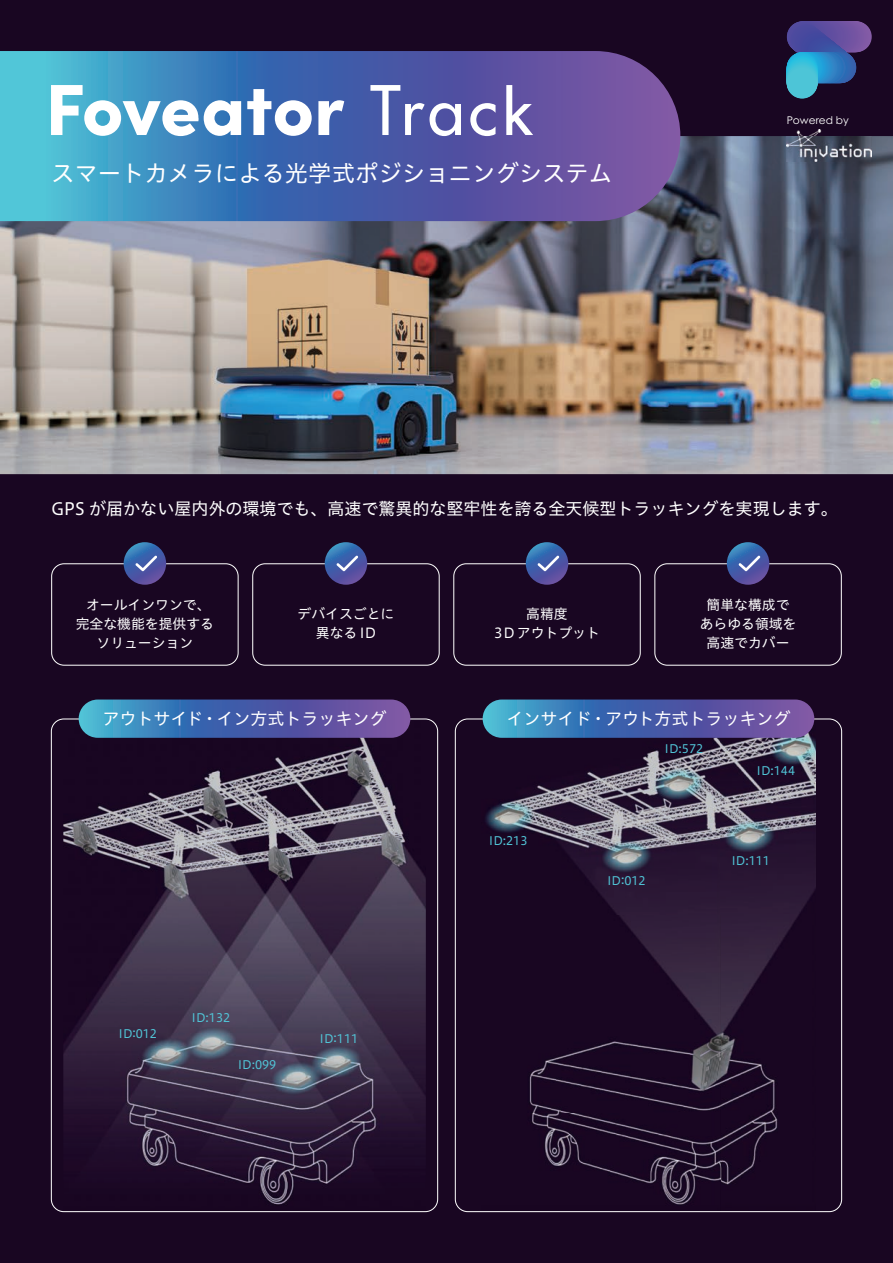
<style>
.page{position:relative;width:893px;height:1263px;background:#190622}
.page>*{position:absolute;margin:0;border:0;box-sizing:border-box;transform-origin:0 0}
.t1{font:23.4px "Hiragino UD Sans Std W4";color:#fff}
.t2{font:16.95px "Hiragino UD Sans Std W4";color:#fff}
.t3{font:13.8px/19.2px "Hiragino UD Sans Std W4";color:#fff;text-align:center}
.t4{font:11.7px "Hiragino UD Sans Std W4";color:#51c6d8}
.t5{font:10.65px "Century Gothic Pro";color:#fff}
</style>
<div class="page">
<img style="left:482px;top:721px;width:334px;height:484px">
<img style="left:63px;top:721px;width:363px;height:484px">
<img style="left:0;top:136px;width:893px;height:338px">
<img style="left:787px;top:130px;width:85px;height:32px">
<svg style="left:841px;top:21px;width:31px;height:31px"></svg>
<div style="left:840px;top:21px;width:31px;height:31px;background:#865ca6;border-radius:50%"></div>
<div style="left:837px;top:21px;width:31px;height:31px;background:#825ba6;border-radius:50%"></div>
<div style="left:833px;top:21px;width:31px;height:31px;background:#7e59a5;border-radius:50%"></div>
<div style="left:830px;top:21px;width:30px;height:31px;background:#7a57a4;border-radius:50%"></div>
<div style="left:825px;top:21px;width:31px;height:31px;background:#7554a2;border-radius:50%"></div>
<div style="left:820px;top:21px;width:31px;height:31px;background:#7053a2;border-radius:50%"></div>
<div style="left:816px;top:21px;width:31px;height:31px;background:#6c52a1;border-radius:50%"></div>
<div style="left:811px;top:21px;width:31px;height:31px;background:#6851a1;border-radius:50%"></div>
<div style="left:806px;top:21px;width:31px;height:31px;background:#644fa0;border-radius:50%"></div>
<div style="left:802px;top:21px;width:31px;height:31px;background:#604ea0;border-radius:50%"></div>
<div style="left:796px;top:21px;width:31px;height:31px;background:#5c4da0;border-radius:50%"></div>
<div style="left:791px;top:21px;width:31px;height:31px;background:#584c9f;border-radius:50%"></div>
<svg style="left:787px;top:21px;width:31px;height:31px"></svg>
<div style="left:787px;top:22px;width:31px;height:31px;background:#544b9f;border-radius:50%"></div>
<div style="left:788px;top:22px;width:31px;height:31px;background:#534b9f;border-radius:50%"></div>
<div style="left:791px;top:25px;width:31px;height:30px;background:#4e4a9f;border-radius:50%"></div>
<div style="left:791px;top:25px;width:31px;height:31px;background:#4e4a9f;border-radius:50%"></div>
<div style="left:792px;top:25px;width:31px;height:31px;background:#4d4a9f;border-radius:50%"></div>
<div style="left:797px;top:29px;width:31px;height:31px;background:#49499e;border-radius:50%"></div>
<div style="left:797px;top:30px;width:31px;height:31px;background:#49499e;border-radius:50%"></div>
<div style="left:801px;top:33px;width:31px;height:31px;background:#44499e;border-radius:50%"></div>
<div style="left:803px;top:34px;width:31px;height:31px;background:#43499f;border-radius:50%"></div>
<div style="left:807px;top:37px;width:30px;height:31px;background:#3f499f;border-radius:50%"></div>
<div style="left:807px;top:37px;width:31px;height:31px;background:#40499f;border-radius:50%"></div>
<div style="left:811px;top:40px;width:31px;height:31px;background:#3f4ca0;border-radius:50%"></div>
<div style="left:814px;top:43px;width:31px;height:31px;background:#3e50a2;border-radius:50%"></div>
<div style="left:816px;top:44px;width:31px;height:31px;background:#3d51a3;border-radius:50%"></div>
<div style="left:818px;top:47px;width:31px;height:31px;background:#3b55a4;border-radius:50%"></div>
<div style="left:819px;top:47px;width:31px;height:31px;background:#3957a5;border-radius:50%"></div>
<div style="left:822px;top:49px;width:31px;height:31px;background:#395aa8;border-radius:50%"></div>
<div style="left:824px;top:51px;width:31px;height:31px;background:#365eab;border-radius:50%"></div>
<div style="left:825px;top:52px;width:31px;height:31px;background:#3960ac;border-radius:50%"></div>
<div style="left:822px;top:52px;width:31px;height:31px;background:#3764af;border-radius:50%"></div>
<div style="left:820px;top:52px;width:31px;height:31px;background:#3367b2;border-radius:50%"></div>
<div style="left:818px;top:52px;width:31px;height:31px;background:#2f69b3;border-radius:50%"></div>
<div style="left:816px;top:52px;width:31px;height:31px;background:#2a6cb5;border-radius:50%"></div>
<div style="left:815px;top:52px;width:31px;height:31px;background:#346fb7;border-radius:50%"></div>
<div style="left:813px;top:52px;width:31px;height:31px;background:#2872b9;border-radius:50%"></div>
<div style="left:811px;top:52px;width:31px;height:31px;background:#2c75bc;border-radius:50%"></div>
<div style="left:809px;top:52px;width:31px;height:31px;background:#2d79be;border-radius:50%"></div>
<div style="left:807px;top:52px;width:31px;height:31px;background:#2e7dc1;border-radius:50%"></div>
<div style="left:806px;top:52px;width:31px;height:31px;background:#3380c3;border-radius:50%"></div>
<div style="left:804px;top:52px;width:31px;height:31px;background:#3384c6;border-radius:50%"></div>
<div style="left:802px;top:52px;width:31px;height:31px;background:#3189c9;border-radius:50%"></div>
<div style="left:801px;top:52px;width:30px;height:31px;background:#2d8ccb;border-radius:50%"></div>
<div style="left:799px;top:52px;width:31px;height:31px;background:#2c91cf;border-radius:50%"></div>
<div style="left:797px;top:52px;width:31px;height:31px;background:#2796d3;border-radius:50%"></div>
<div style="left:795px;top:52px;width:31px;height:31px;background:#249bd6;border-radius:50%"></div>
<div style="left:793px;top:52px;width:31px;height:31px;background:#1fa0db;border-radius:50%"></div>
<div style="left:791px;top:52px;width:31px;height:31px;background:#22a6dc;border-radius:50%"></div>
<div style="left:789px;top:52px;width:31px;height:31px;background:#1eaadd;border-radius:50%"></div>
<div style="left:787px;top:52px;width:31px;height:31px;background:#1fb1df;border-radius:50%"></div>
<div style="left:787px;top:53px;width:31px;height:31px;background:#23b5e1;border-radius:50%"></div>
<div style="left:787px;top:55px;width:31px;height:31px;background:#23bae2;border-radius:50%"></div>
<div style="left:787px;top:56px;width:31px;height:31px;background:#23bee2;border-radius:50%"></div>
<div style="left:787px;top:58px;width:31px;height:31px;background:#29c1e1;border-radius:50%"></div>
<div style="left:787px;top:59px;width:31px;height:31px;background:#2ec1e0;border-radius:50%"></div>
<div style="left:787px;top:60px;width:31px;height:31px;background:#32c2de;border-radius:50%"></div>
<div style="left:787px;top:62px;width:31px;height:31px;background:#3cc2dc;border-radius:50%"></div>
<div style="left:787px;top:64px;width:31px;height:31px;background:#41c3da;border-radius:50%"></div>
<div style="left:787px;top:65px;width:31px;height:31px;background:#47c4d9;border-radius:50%"></div>
<div style="left:787px;top:67px;width:31px;height:31px;background:#4bc4d7;border-radius:50%"></div>
<div style="left:787px;top:68px;width:31px;height:31px;background:#4dc5d7;border-radius:50%"></div>
<svg style="left:0;top:51px;width:680px;height:170px;background:#4f6fae"></svg>
<div style="left:51px;top:563px;width:187px;height:102px;border:1px solid #fff;border-radius:12px"></div>
<svg style="left:124px;top:542px;width:42px;height:43px"></svg>
<svg style="left:135px;top:555px;width:22px;height:16px"></svg>
<div style="left:252px;top:563px;width:187px;height:102px;border:1px solid #fff;border-radius:12px"></div>
<svg style="left:325px;top:542px;width:42px;height:43px"></svg>
<svg style="left:336px;top:555px;width:22px;height:16px"></svg>
<div style="left:453px;top:563px;width:188px;height:102px;border:1px solid #fff;border-radius:12px"></div>
<svg style="left:526px;top:542px;width:42px;height:43px"></svg>
<svg style="left:537px;top:555px;width:22px;height:16px"></svg>
<div style="left:654px;top:563px;width:188px;height:102px;border:1px solid #fff;border-radius:12px"></div>
<svg style="left:727px;top:542px;width:42px;height:43px"></svg>
<svg style="left:739px;top:555px;width:21px;height:16px"></svg>
<svg style="left:79px;top:699px;width:331px;height:39px;background:#4d68ac"></svg>
<svg style="left:483px;top:699px;width:331px;height:39px;background:#4d68ac"></svg>
<svg style="left:51px;top:85px;width:190px;height:51px;background:#93c3dd"></svg>
<svg style="left:247px;top:89px;width:65px;height:47px;background:#95add4"></svg>
<svg style="left:318px;top:100px;width:26px;height:35px"></svg>
<svg style="left:370px;top:85px;width:163px;height:51px;background:#7d7eba"></svg>
<h1 class="t1" style="left:51px;top:156px;width:563px">スマートカメラによる光学式ポジショニングシステム</h1>
<p class="t5" style="left:787px;top:114px;width:64px">Powered by</p>
<p class="t2" style="left:51px;top:495px;width:788px">GPS が届かない屋内外の環境でも、高速で驚異的な堅牢性を誇る全天候型トラッキングを実現します。</p>
<p class="t3" style="left:76px;top:594px;width:140px">オールインワンで、完全な機能を提供するソリューション</p>
<p class="t3" style="left:298px;top:604px;width:98px">デバイスごとに異なる ID</p>
<p class="t3" style="left:494px;top:604px;width:107px">高精度<br>3D アウトプット</p>
<p class="t3" style="left:700px;top:594px;width:98px">簡単な構成であらゆる領域を高速でカバー</p>
<p class="t2" style="left:102px;top:706px;width:286px">アウトサイド・イン方式トラッキング</p>
<p class="t2" style="left:506px;top:706px;width:286px">インサイド・アウト方式トラッキング</p>
<p class="t4" style="left:118px;top:1024px;width:40px">ID:012</p>
<p class="t4" style="left:192px;top:1009px;width:40px">ID:132</p>
<p class="t4" style="left:238px;top:1056px;width:40px">ID:099</p>
<p class="t4" style="left:320px;top:1029px;width:40px">ID:111</p>
<p class="t4" style="left:489px;top:832px;width:40px">ID:213</p>
<p class="t4" style="left:665px;top:740px;width:40px">ID:572</p>
<p class="t4" style="left:756px;top:762px;width:40px">ID:144</p>
<p class="t4" style="left:607px;top:871px;width:40px">ID:012</p>
<p class="t4" style="left:731px;top:852px;width:40px">ID:111</p>
</div>
